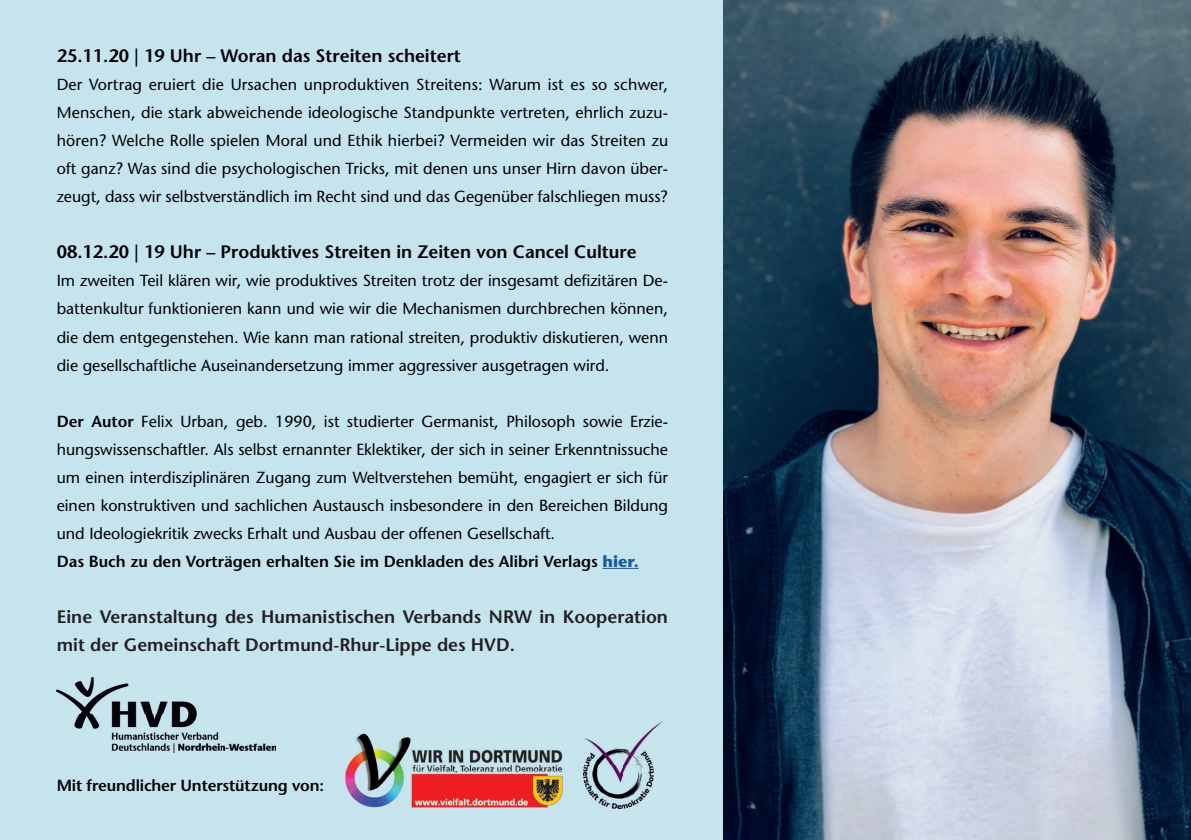
<style>
.page{position:relative;width:1191px;height:840px;background:#fff}
.page>*{position:absolute;margin:0;border:0;box-sizing:border-box;transform-origin:0 0}
.t1{font:600 18px/28px "Stone Sans Std";color:#231f20}
.t2{font:600 18px "Stone Sans Std";color:#000}
.t3{font:500 16px/28px "Stone Sans Std";color:#000;text-align:justify}
.t4{font:600 16px "Stone Sans Std";letter-spacing:-.01em;color:#000}
.s1{font-weight:600}
.s2{font-weight:700;color:#175d9e}
</style>
<div class="page">
<div style="left:0;top:0;width:723px;height:839px;background:#c6e4ee"></div>
<hr style="left:602px;top:567px;width:36px;height:1px;background:#175d9e">
<img style="left:723px;top:0;width:468px;height:839px">
<img style="left:57px;top:677px;width:219px;height:74px">
<img style="left:583px;top:721px;width:79px;height:87px">
<img style="left:339px;top:728px;width:228px;height:85px">
<p class="t2" style="left:57px;top:45px;width:406px">25.11.20 | 19 Uhr – Woran das Streiten scheitert</p>
<p class="t3" style="left:57px;top:71px;width:613px">Der Vortrag eruiert die Ursachen unproduktiven Streitens: Warum ist es so schwer, Menschen, die stark abweichende ideologische Standpunkte vertreten, ehrlich zuzu&shy;hören? Welche Rolle spielen Moral und Ethik hierbei? Vermeiden wir das Streiten zu oft ganz? Was sind die psychologischen Tricks, mit denen uns unser Hirn davon über&shy;zeugt, dass wir selbstverständlich im Recht sind und das Gegenüber falschliegen muss?</p>
<p class="t2" style="left:57px;top:241px;width:581px">08.12.20 | 19 Uhr – Produktives Streiten in Zeiten von Cancel Culture</p>
<p class="t3" style="left:57px;top:267px;width:613px">Im zweiten Teil klären wir, wie produktives Streiten trotz der insgesamt defizitären De&shy;battenkultur funktionieren kann und wie wir die Mechanismen durchbrechen können, die dem entgegenstehen. Wie kann man rational streiten, produktiv diskutieren, wenn die gesellschaftliche Auseinandersetzung immer aggressiver ausgetragen wird.</p>
<p class="t3" style="left:57px;top:407px;width:613px;text-align:left"><span class="s1">Der Autor</span> Felix Urban, geb. 1990, ist studierter Germanist, Philosoph sowie Erzie&shy;hungswissenschaftler. Als selbst ernannter Eklektiker, der sich in seiner Erkenntnissuche um einen interdisziplinären Zugang zum Weltverstehen bemüht, engagiert er sich für einen konstruktiven und sachlichen Austausch insbesondere in den Bereichen Bildung und Ideologiekritik zwecks Erhalt und Ausbau der offenen Gesellschaft.<br><span class="s1">Das Buch zu den Vorträgen erhalten Sie im Denkladen des Alibri Verlags</span> <span class="s2">hier.</span></p>
<p class="t1" style="left:57px;top:602px;width:613px">Eine Veranstaltung des Humanistischen Verbands NRW in Kooperation mit der Gemeinschaft Dortmund-Rhur-Lippe des HVD.</p>
<p class="t4" style="left:57px;top:775px;width:269px">Mit freundlicher Unterstützung von:</p>
</div>
